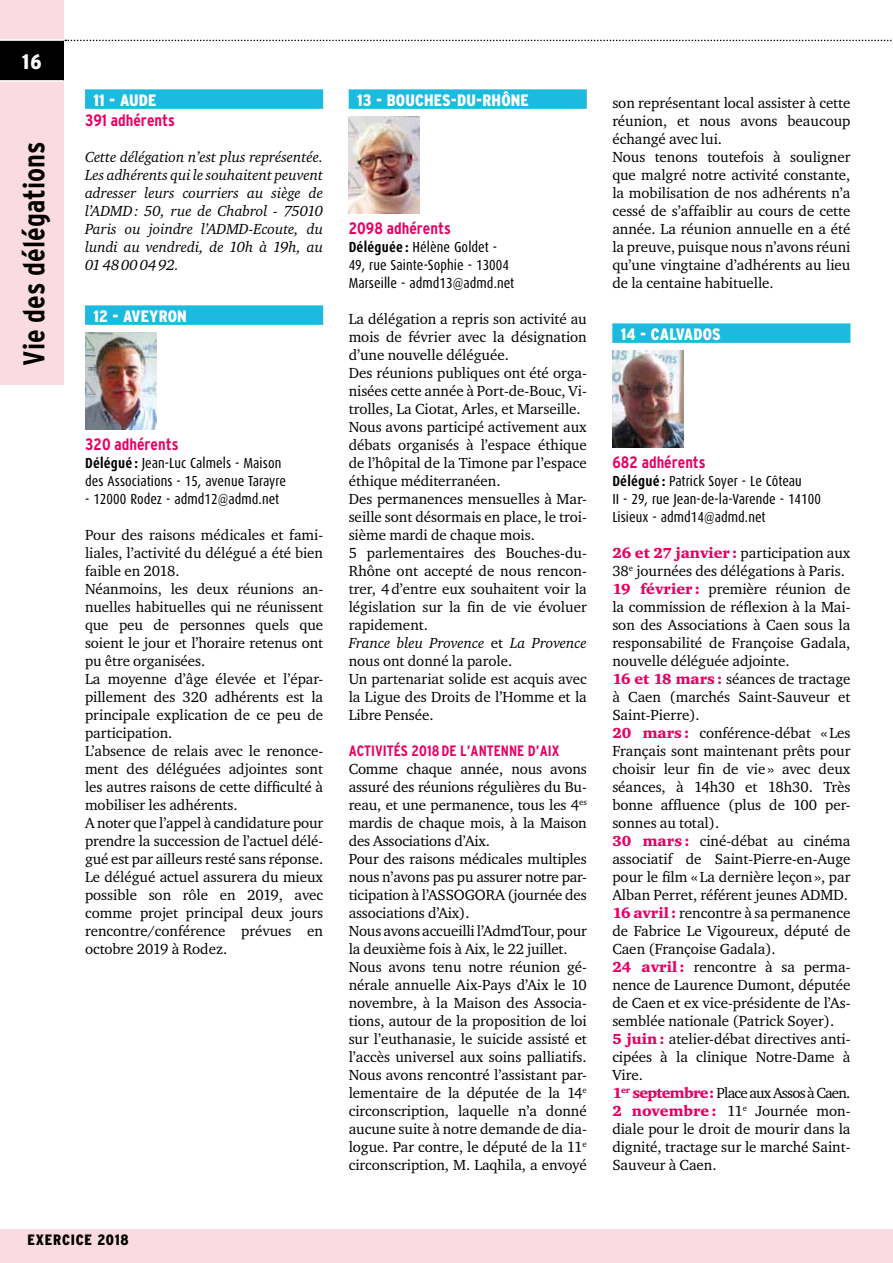
<style>
.page{position:relative;width:893px;height:1263px;background:#fff}
.page>*{position:absolute;margin:0;border:0;box-sizing:border-box;transform-origin:0 0}
.t1{font:700 condensed 30px "Interstate";color:#000}
.t2{font:900 condensed 21px "Interstate";color:#fff}
.t3{font:700 condensed 16.5px "Interstate";color:#e60064}
.t4{font:900 condensed 16.5px "Interstate";letter-spacing:.01em;color:#fff}
.t5{font:15px/18px "Charter ITC";color:#000}
.t6{font:italic 15px/18px "Charter ITC";color:#000;text-align:justify}
.t7{font:700 condensed 15px "Interstate";color:#e60064}
.t8{font:900 condensed 15px "Interstate";letter-spacing:.05em;color:#000}
.t9{font:14.55px/18px "Dax Condensed";letter-spacing:.005em;color:#000}
.s1{font-weight:700}
.s2{font-style:italic}
.s3{font-family:"Charter ITC Blac";color:#e60064}
</style>
<div class="page">
<div style="left:0;top:0;width:64px;height:385px;background:#fbdbe2"></div>
<div style="left:0;top:1229px;width:893px;height:34px;background:#fbdbe2"></div>
<svg style="left:65px;top:40px;width:827px;height:1px"></svg>
<div style="left:0;top:40px;width:64px;height:41px;background:#000"></div>
<hr style="left:0;top:80px;width:64px;height:2px;background:#fff">
<hr style="left:0;top:39px;width:64px;height:2px;background:#fff">
<div style="left:85px;top:89px;width:238px;height:20px;background:#1dbadf"></div>
<div style="left:85px;top:305px;width:238px;height:20px;background:#1dbadf"></div>
<img style="left:85px;top:332px;width:71px;height:97px">
<div style="left:349px;top:89px;width:238px;height:20px;background:#1dbadf"></div>
<img style="left:349px;top:116px;width:71px;height:97px">
<div style="left:612px;top:323px;width:238px;height:20px;background:#1dbadf"></div>
<img style="left:612px;top:350px;width:72px;height:97px">
<h2 class="t2" style="left:22px;top:50px;width:21px">16</h2>
<h1 class="t1" style="left:17px;top:366px;width:226px;rotate:-90deg">Vie des délégations</h1>
<p class="t4" style="left:94px;top:91px;width:65px">11 - AUDE</p>
<p class="t3" style="left:85px;top:111px;width:91px">391 adhérents</p>
<p class="t6" style="left:85px;top:148px;width:240px">Cette délégation n’est plus représentée.<br>Les adhérents qui le souhaitent peuvent adresser leurs courriers au siège de l’ADMD: 50, rue de Chabrol - 75010<br>Paris ou joindre l’ADMD-Ecoute, du lundi au vendredi, de 10h à 19h, au 0148000492.</p>
<p class="t4" style="left:94px;top:307px;width:95px">12 - AVEYRON</p>
<p class="t3" style="left:85px;top:435px;width:95px">320 adhérents</p>
<p class="t9" style="left:85px;top:454px;width:202px"><span class="s1">Délégué :</span> Jean-Luc Calmels - Maison des Associations - 15, avenue Tarayre</p>
<p class="t9" style="left:85px;top:490px;width:196px">- 12000 Rodez - admd12@admd.net</p>
<p class="t5" style="left:85px;top:526px;width:240px">Pour des raisons médicales et fami&shy;liales, l’activité du délégué a été bien faible en 2018.<br>Néanmoins, les deux réunions an&shy;nuelles habituelles qui ne réunissent que peu de personnes quels que soient le jour et l’horaire retenus ont pu être organisées.<br>La moyenne d’âge élevée et l’épar&shy;pillement des 320 adhérents est la principale explication de ce peu de participation.<br>L’absence de relais avec le renonce&shy;ment des déléguées adjointes sont les autres raisons de cette difficulté à mobiliser les adhérents.<br>A noter que l’appel à candidature pour prendre la succession de l’actuel délé&shy;gué est par ailleurs resté sans réponse.<br>Le délégué actuel assurera du mieux possible son rôle en 2019, avec comme projet principal deux jours rencontre/conférence prévues en octobre 2019 à Rodez.</p>
<p class="t8" style="left:28px;top:1232px;width:102px">EXERCICE 2018</p>
<p class="t4" style="left:357px;top:91px;width:173px">13 - BOUCHES-DU-RHÔNE</p>
<p class="t3" style="left:349px;top:219px;width:104px">2098 adhérents</p>
<p class="t9" style="left:349px;top:238px;width:167px"><span class="s1">Déléguée :</span> Hélène Goldet -<br>49, rue Sainte-Sophie - 13004<br>Marseille - admd13@admd.net</p>
<p class="t5" style="left:349px;top:310px;width:240px">La délégation a repris son activité au mois de février avec la désignation d’une nouvelle déléguée.<br>Des réunions publiques ont été orga&shy;nisées cette année à Port-de-Bouc, Vi&shy;trolles, La Ciotat, Arles, et Marseille.<br>Nous avons participé activement aux débats organisés à l’espace éthique de l’hôpital de la Timone par l’espace éthique méditerranéen.<br>Des permanences mensuelles à Mar&shy;seille sont désormais en place, le troi&shy;sième mardi de chaque mois.<br>5 parlementaires des Bouches-du-<br>Rhône ont accepté de nous rencon&shy;trer, 4d’entre eux souhaitent voir la législation sur la fin de vie évoluer rapidement.<br><span class="s2">France bleu Provence</span> et <span class="s2">La Provence </span>nous ont donné la parole.<br>Un partenariat solide est acquis avec la Ligue des Droits de l’Homme et la<br>Libre Pensée.</p>
<p class="t7" style="left:349px;top:742px;width:212px">ACTIVITÉS 2018DE L’ANTENNE D’AIX</p>
<p class="t5" style="left:349px;top:760px;width:240px">Comme chaque année, nous avons assuré des réunions régulières du Bu&shy;reau, et une permanence, tous les 4<sup>es </sup>mardis de chaque mois, à la Maison des Associations d’Aix.<br>Pour des raisons médicales multiples nous n’avons pas pu assurer notre par&shy;ticipation à l’ASSOGORA (journée des associations d’Aix).<br>Nous avons accueilli l’AdmdTour, pour la deuxième fois à Aix, le 22 juillet.<br>Nous avons tenu notre réunion gé&shy;nérale annuelle Aix-Pays d’Aix le 10 novembre, à la Maison des Associa&shy;tions, autour de la proposition de loi sur l’euthanasie, le suicide assisté et l’accès universel aux soins palliatifs.<br>Nous avons rencontré l’assistant par&shy;lementaire de la députée de la 14<sup>e </sup>circonscription, laquelle n’a donné aucune suite à notre demande de dia&shy;logue. Par contre, le député de la 11<sup>e </sup>circonscription, M. Laqhila, a envoyé</p>
<p class="t5" style="left:612px;top:94px;width:240px">son représentant local assister à cette réunion, et nous avons beaucoup échangé avec lui.<br>Nous tenons toutefois à souligner que malgré notre activité constante, la mobilisation de nos adhérents n’a cessé de s’affaiblir au cours de cette année. La réunion annuelle en a été la preuve, puisque nous n’avons réuni qu’une vingtaine d’adhérents au lieu de la centaine habituelle.</p>
<p class="t4" style="left:621px;top:325px;width:101px">14 - CALVADOS</p>
<p class="t3" style="left:612px;top:453px;width:95px">682 adhérents</p>
<p class="t9" style="left:612px;top:472px;width:210px"><span class="s1">Délégué :</span> Patrick Soyer - Le Côteau<br>II - 29, rue Jean-de-la-Varende - 14100<br>Lisieux - admd14@admd.net</p>
<p class="t5" style="left:612px;top:544px;width:240px"><span class="s3">26 et 27 janvier:</span> participation aux<br>38<sup>e</sup> journées des délégations à Paris.<br><span class="s3">19 février:</span> première réunion de la commission de réflexion à la Mai&shy;son des Associations à Caen sous la responsabilité de Françoise Gadala, nouvelle déléguée adjointe.<br><span class="s3">16 et 18 mars:</span> séances de tractage à Caen (marchés Saint-Sauveur et<br>Saint-Pierre).<br><span class="s3">20 mars:</span> conférence-débat «Les<br>Français sont maintenant prêts pour choisir leur fin de vie» avec deux séances, à 14h30 et 18h30. Très bonne affluence (plus de 100 per&shy;sonnes au total).<br><span class="s3">30 mars:</span> ciné-débat au cinéma associatif de Saint-Pierre-en-Auge pour le film «La dernière leçon», par<br>Alban Perret, référent jeunes ADMD.<br><span class="s3">16 avril:</span> rencontre à sa permanence de Fabrice Le Vigoureux, député de<br>Caen (Françoise Gadala).<br><span class="s3">24 avril:</span> rencontre à sa perma&shy;nence de Laurence Dumont, députée de Caen et ex vice-présidente de l’As&shy;semblée nationale (Patrick Soyer).<br><span class="s3">5 juin:</span> atelier-débat directives anti&shy;cipées à la clinique Notre-Dame à<br>Vire.<br><span class="s3">1</span><sup>er</sup> <span class="s3">septembre:</span> Place aux Assos à Caen.<br><span class="s3">2 novembre:</span> 11<sup>e</sup> Journée mon&shy;diale pour le droit de mourir dans la dignité, tractage sur le marché Saint-<br>Sauveur à Caen.</p>
</div>
